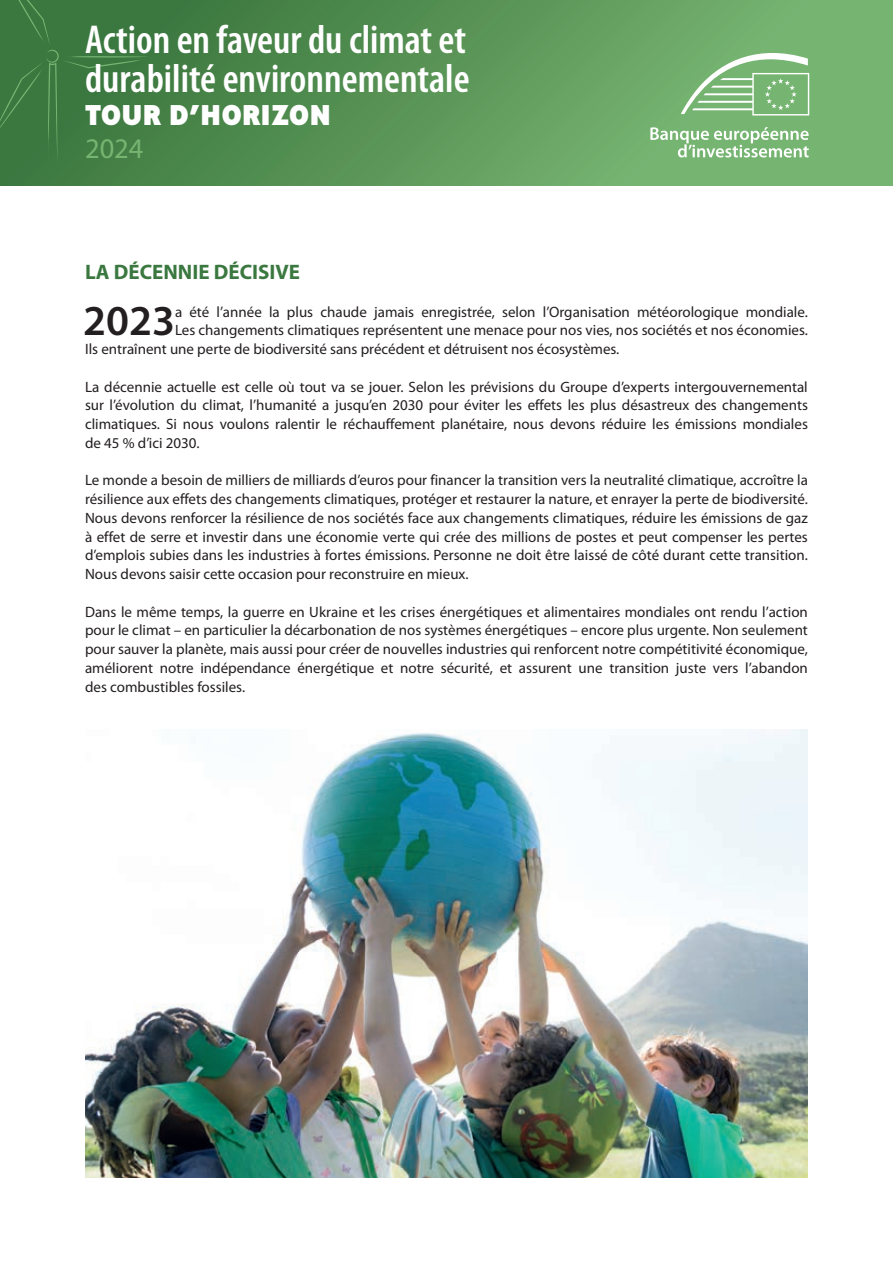
<style>
.page{position:relative;width:893px;height:1263px;background:#fff}
.page>*{position:absolute;margin:0;border:0;box-sizing:border-box;transform-origin:0 0}
.TEXTE_COURANT_LETTRINE{font:600 42.75px "Myriad Pro";color:#231f20}
.TITRE_BANDEAU{font:600 condensed 40.5px/39px "Myriad Pro";color:#fff}
.TITRE_BANDEAU-2{font:800 28.5px "Ministry";color:#fff}
.DATE_BANDEAU{font:28.5px "Myriad Pro";color:#76b571}
.TITRE_PROJECT_1_LIGNE{font:700 21px "Myriad Pro";color:#3a7840}
.TEXTE_COURANT{font:15px/18.8px "Myriad Pro";color:#231f20;text-align:justify}
.TEXTE_COURANT_LETTRINE-2{font:15px "Myriad Pro";color:#231f20}
</style>
<div class="page">
<img style="left:85px;top:729px;width:723px;height:449px">
<div style="left:0;top:0;width:893px;height:185px;background:linear-gradient(to right,#3a753c,#7ebc77)"></div>
<svg style="left:0;top:0;width:153px;height:172px;background:#3d7a42"></svg>
<svg style="left:681px;top:53px;width:128px;height:62px;background:#90c28c"></svg>
<svg style="left:650px;top:127px;width:159px;height:30px"></svg>
<p class="TITRE_BANDEAU" style="left:85px;top:21px;width:386px">Action en faveur du climat et durabilité environnementale</p>
<p class="TITRE_BANDEAU-2" style="left:85px;top:96px;width:248px">TOUR D’HORIZON</p>
<p class="DATE_BANDEAU" style="left:85px;top:133px;width:60px">2024</p>
<p class="TITRE_PROJECT_1_LIGNE" style="left:85px;top:260px;width:217px">LA DÉCENNIE DÉCISIVE</p>
<p class="TEXTE_COURANT_LETTRINE" style="left:83px;top:294px;width:93px">2023</p>
<p class="TEXTE_COURANT_LETTRINE-2" style="left:175px;top:303px;width:634px">a été l’année la plus chaude jamais enregistrée, selon l’Organisation météorologique mondiale.</p>
<p class="TEXTE_COURANT_LETTRINE-2" style="left:175px;top:322px;width:634px">Les changements climatiques représentent une menace pour nos vies, nos sociétés et nos économies.</p>
<p class="TEXTE_COURANT_LETTRINE-2" style="left:85px;top:341px;width:536px">Ils entraînent une perte de biodiversité sans précédent et détruisent nos écosystèmes.</p>
<p class="TEXTE_COURANT" style="left:85px;top:377px;width:724px">La décennie actuelle est celle où tout va se jouer. Selon les prévisions du Groupe d’experts intergouvernemental sur l’évolution du climat, l’humanité a jusqu’en 2030 pour éviter les effets les plus désastreux des changements climatiques. Si nous voulons ralentir le réchauffement planétaire, nous devons réduire les émissions mondiales de 45 % d’ici 2030.</p>
<p class="TEXTE_COURANT" style="left:85px;top:471px;width:724px">Le monde a besoin de milliers de milliards d’euros pour financer la transition vers la neutralité climatique, accroître la résilience aux effets des changements climatiques, protéger et restaurer la nature, et enrayer la perte de biodiversité.<br>Nous devons renforcer la résilience de nos sociétés face aux changements climatiques, réduire les émissions de gaz à effet de serre et investir dans une économie verte qui crée des millions de postes et peut compenser les pertes d’emplois subies dans les industries à fortes émissions. Personne ne doit être laissé de côté durant cette transition.<br>Nous devons saisir cette occasion pour reconstruire en mieux.</p>
<p class="TEXTE_COURANT" style="left:85px;top:602px;width:724px">Dans le même temps, la guerre en Ukraine et les crises énergétiques et alimentaires mondiales ont rendu l’action pour le climat – en particulier la décarbonation de nos systèmes énergétiques – encore plus urgente. Non seulement pour sauver la planète, mais aussi pour créer de nouvelles industries qui renforcent notre compétitivité économique, améliorent notre indépendance énergétique et notre sécurité, et assurent une transition juste vers l’abandon des combustibles fossiles.</p>
</div>
